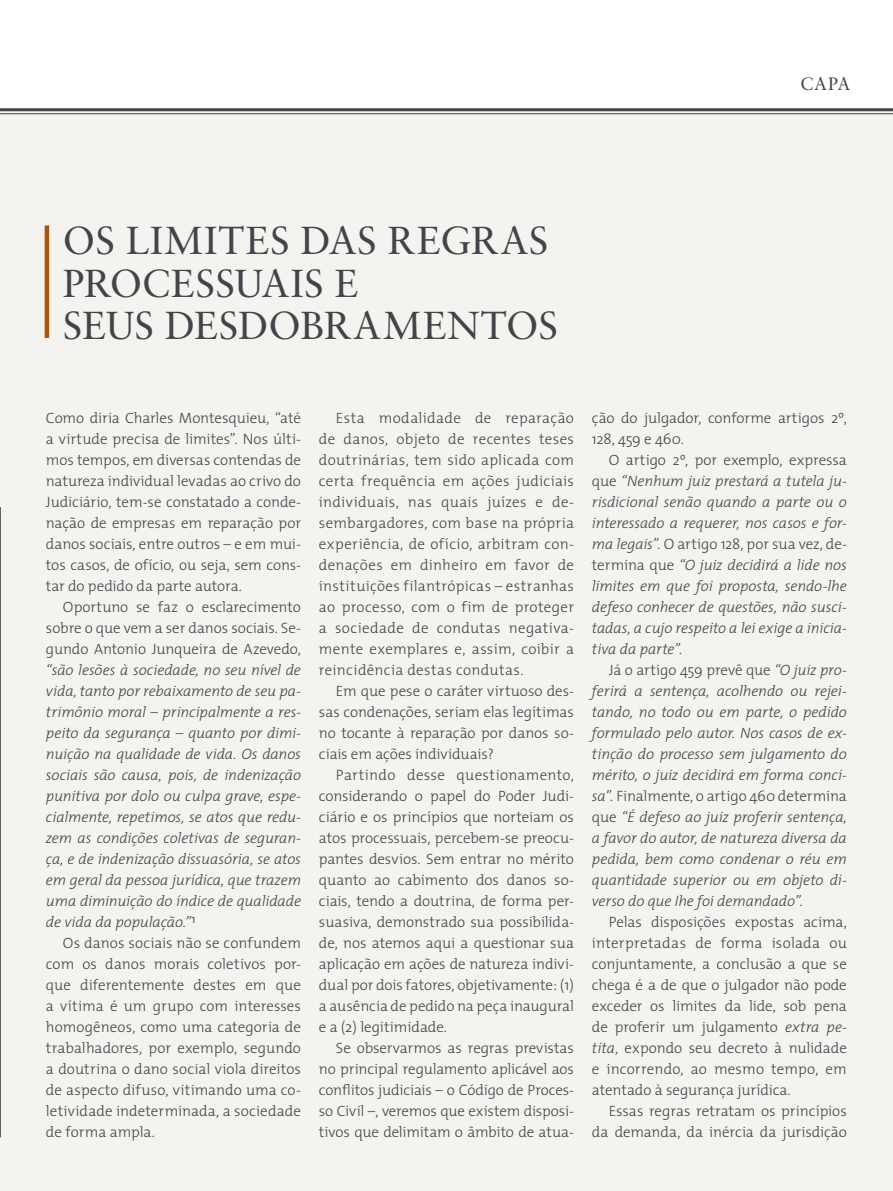
<style>
.page{position:relative;width:893px;height:1191px;background:#fff}
.page>*{position:absolute;margin:0;border:0;box-sizing:border-box;transform-origin:0 0}
.t1{font:39px/42px "Sabon Roman SC";letter-spacing:.01em;color:#414549}
.t2{font:18px "Sabon";color:#414549}
.Paragraph_Style_1{font:300 15px/21px "The Mix";letter-spacing:-.005em;color:#414549;text-align:justify}
.Paragraph_Style_1-2{font:italic 300 15px/21px "The Mix";letter-spacing:-.01em;color:#414549;text-align:justify}
.s1{font-style:normal}
.s2{font-family:"The Mix Light Expert";font-weight:400;font-style:normal}
.s3{font-style:italic}
</style>
<div class="page">
<img style="left:0;top:111px;width:1px;height:396px">
<img style="left:0;top:1137px;width:1px;height:34px">
<div style="left:1px;top:110px;width:892px;height:1081px;background:#f5f3ef"></div>
<hr style="left:0;top:108px;width:893px;height:3px;background:#414549">
<hr style="left:0;top:113px;width:893px;height:1px;background:#414549">
<svg style="left:0;top:507px;width:1px;height:630px"></svg>
<hr style="left:45px;top:225px;width:4px;height:113px;background:#ab540e">
<p class="t2" style="left:800px;top:73px;width:52px">CAPA</p>
<p class="t1" style="left:63px;top:219px;width:497px">OS LIMITES DAS REGRAS<br>PROCESSUAIS E<br>SEUS DESDOBRAMENTOS</p>
<p class="Paragraph_Style_1" style="left:46px;top:407px;width:257px">Como diria Charles Montesquieu, “até a virtude precisa de limites”. Nos últi&shy;mos tempos, em diversas contendas de natureza individual levadas ao crivo do Judiciário, tem-se constatado a conde&shy;nação de empresas em reparação por danos sociais, entre outros – e em mui&shy;tos casos, de ofício, ou seja, sem cons&shy;tar do pedido da parte autora.</p>
<p class="Paragraph_Style_1-2" style="left:46px;top:596px;width:257px;text-indent:17px"><span class="s1">Oportuno se faz o esclarecimento sobre o que vem a ser danos sociais. Se&shy;gundo Antonio Junqueira de Azevedo, </span>“são lesões à sociedade, no seu nível de vida, tanto por rebaixamento de seu pa&shy;trimônio moral – principalmente a res&shy;peito da segurança – quanto por dimi&shy;nuição na qualidade de vida. Os danos sociais são causa, pois, de indenização punitiva por dolo ou culpa grave, espe&shy;cialmente, repetimos, se atos que redu&shy;zem as condições coletivas de seguran&shy;ça, e de indenização dissuasória, se atos em geral da pessoa jurídica, que trazem uma diminuição do índice de qualidade de vida da população.”<span class="s2">B</span></p>
<p class="Paragraph_Style_1" style="left:46px;top:932px;width:257px;text-indent:17px">Os danos sociais não se confundem com os danos morais coletivos por&shy;que diferentemente destes em que a vítima é um grupo com interesses homogêneos, como uma categoria de trabalhadores, por exemplo, segundo a doutrina o dano social viola direitos de aspecto difuso, vitimando uma co&shy;letividade indeterminada, a sociedade de forma ampla.</p>
<p class="Paragraph_Style_1" style="left:319px;top:407px;width:257px;text-indent:17px">Esta modalidade de reparação de danos, objeto de recentes teses doutrinárias, tem sido aplicada com certa frequência em ações judiciais individuais, nas quais juízes e de&shy;sembargadores, com base na própria experiência, de ofício, arbitram con&shy;denações em dinheiro em favor de instituições filantrópicas – estranhas ao processo, com o fim de proteger a sociedade de condutas negativa&shy;mente exemplares e, assim, coibir a reincidência destas condutas.</p>
<p class="Paragraph_Style_1" style="left:319px;top:680px;width:257px;text-indent:17px">Em que pese o caráter virtuoso des&shy;sas condenações, seriam elas legítimas no tocante à reparação por danos so&shy;ciais em ações individuais?</p>
<p class="Paragraph_Style_1" style="left:319px;top:764px;width:257px;text-indent:17px">Partindo desse questionamento, considerando o papel do Poder Judi&shy;ciário e os princípios que norteiam os atos processuais, percebem-se preocu&shy;pantes desvios. Sem entrar no mérito quanto ao cabimento dos danos so&shy;ciais, tendo a doutrina, de forma per&shy;suasiva, demonstrado sua possibilida&shy;de, nos atemos aqui a questionar sua aplicação em ações de natureza indivi&shy;dual por dois fatores, objetivamente: (1) a ausência de pedido na peça inaugural e a (2) legitimidade.</p>
<p class="Paragraph_Style_1" style="left:319px;top:1037px;width:257px;text-indent:17px">Se observarmos as regras previstas no principal regulamento aplicável aos conflitos judiciais – o Código de Proces&shy;so Civil –, veremos que existem disposi&shy;tivos que delimitam o âmbito de atua-</p>
<p class="Paragraph_Style_1" style="left:592px;top:407px;width:256px">ção do julgador, conforme artigos 2º,<br>128, 459 e 460.</p>
<p class="Paragraph_Style_1-2" style="left:592px;top:449px;width:256px;text-indent:17px"><span class="s1">O artigo 2º, por exemplo, expressa que</span> “Nenhum juiz prestará a tutela ju&shy;risdicional senão quando a parte ou o interessado a requerer, nos casos e for&shy;ma legais”. <span class="s1">O artigo 128, por sua vez, de&shy;termina que</span> “O juiz decidirá a lide nos limites em que foi proposta, sendo-lhe defeso conhecer de questões, não susci&shy;tadas, a cujo respeito a lei exige a inicia&shy;tiva da parte”.</p>
<p class="Paragraph_Style_1-2" style="left:592px;top:659px;width:256px;text-indent:17px"><span class="s1">Já o artigo 459 prevê que</span> “O juiz pro&shy;ferirá a sentença, acolhendo ou rejei&shy;tando, no todo ou em parte, o pedido formulado pelo autor. Nos casos de ex&shy;tinção do processo sem julgamento do mérito, o juiz decidirá em forma conci&shy;sa”. <span class="s1">Finalmente, o artigo 460 determina que</span> “É defeso ao juiz proferir sentença, a favor do autor, de natureza diversa da pedida, bem como condenar o réu em quantidade superior ou em objeto di&shy;verso do que Ihe foi demandado”.</p>
<p class="Paragraph_Style_1" style="left:592px;top:911px;width:256px;text-indent:17px">Pelas disposições expostas acima, interpretadas de forma isolada ou conjuntamente, a conclusão a que se chega é a de que o julgador não pode exceder os limites da lide, sob pena de proferir um julgamento <span class="s3">extra pe&shy;tita</span>, expondo seu decreto à nulidade e incorrendo, ao mesmo tempo, em atentado à segurança jurídica.</p>
<p class="Paragraph_Style_1" style="left:592px;top:1100px;width:256px;text-align:right">Essas regras retratam os princípios da demanda, da inércia da jurisdição</p>
</div>
